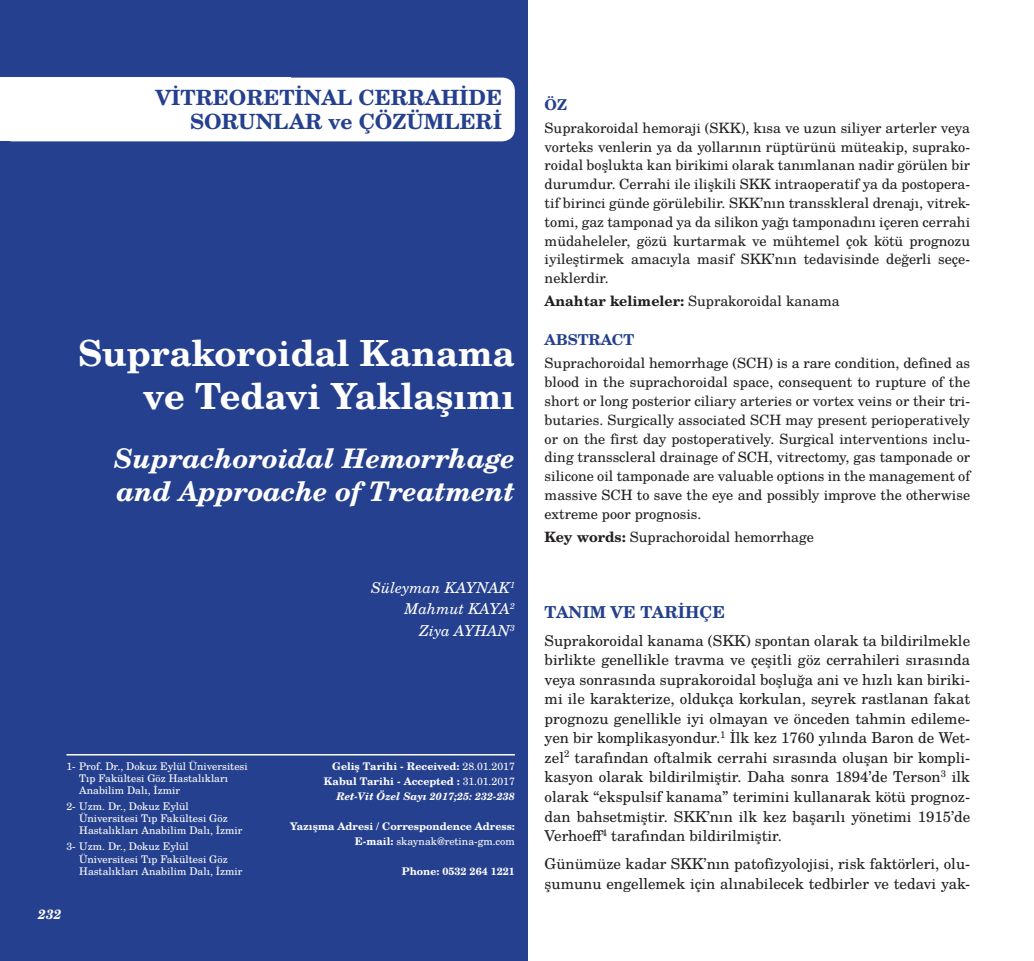
<style>
.page{position:relative;width:1034px;height:961px;background:#fff}
.page>*{position:absolute;margin:0;border:0;box-sizing:border-box;transform-origin:0 0}
.t1{font:700 36px/43.5px "Te X Gyre Schola";color:#fff;text-align:right}
.t2{font:italic 700 27px/33px "Te X Gyre Schola";color:#fff}
.t3{font:700 21px/24.2px "Te X Gyre Schola";color:#25408e;text-align:right}
.t4{font:700 16.5px "Te X Gyre Schola";color:#25408e}
.t5{font:15px/19.5px "Te X Gyre Schola";color:#231f20;text-align:justify}
.t6{font:italic 15px/21.5px "Te X Gyre Schola";color:#fff;text-align:right}
.t7{font:700 15px "Te X Gyre Schola";color:#25408e}
.t8{font:14.25px/18.8px "Te X Gyre Schola";color:#231f20;text-align:justify}
.t9{font:italic 700 13.5px "Te X Gyre Schola";color:#fff}
.t10{font:10.5px/12px "Te X Gyre Schola";color:#fff}
.t11{font:700 10.5px/15px "Te X Gyre Schola";color:#fff;text-align:right}
.s1{font-weight:400}
.s2{font-style:italic}
.s3{font-weight:700}
</style>
<div class="page">
<div style="left:0;top:0;width:527px;height:961px;background:#25408e"></div>
<div style="left:0;top:78px;width:514px;height:63px;background:#fff;border-radius:13px"></div>
<div style="left:0;top:78px;width:290px;height:63px;background:#fff"></div>
<hr style="left:66px;top:754px;width:448px;height:1px;background:#fff">
<h3 class="t3" style="left:155px;top:87px;width:348px">VİTREORETİNAL CERRAHİDE<br>SORUNLAR ve ÇÖZÜMLERİ</h3>
<h1 class="t1" style="left:78px;top:333px;width:438px">Suprakoroidal Kanama ve Tedavi Yaklaşımı</h1>
<h2 class="t2" style="left:114px;top:443px;width:402px">Suprachoroidal Hemorrhage and Approache of Treatment</h2>
<p class="t6" style="left:371px;top:577px;width:145px">Süleyman KAYNAK<sup>1<br></sup>Mahmut KAYA<sup>2<br></sup>Ziya AYHAN<sup>3</sup></p>
<p class="t10" style="left:79px;top:760px;width:170px;text-indent:-13px">1- Prof. Dr., Dokuz Eylül Üniversitesi<br>Tıp Fakültesi Göz Hastalıkları<br>Anabilim Dalı, İzmir</p>
<p class="t10" style="left:79px;top:801px;width:165px;text-indent:-13px">2- Uzm. Dr., Dokuz Eylül<br>Üniversitesi Tıp Fakültesi Göz<br>Hastalıkları Anabilim Dalı, İzmir</p>
<p class="t10" style="left:79px;top:841px;width:165px;text-indent:-13px">3- Uzm. Dr., Dokuz Eylül<br>Üniversitesi Tıp Fakültesi Göz<br>Hastalıkları Anabilim Dalı, İzmir</p>
<p class="t9" style="left:38px;top:908px;width:25px">232</p>
<p class="t11" style="left:324px;top:759px;width:192px">Geliş Tarihi - Received: <span class="s1">28.01.2017<br></span>Kabul Tarihi - Accepted : <span class="s1">31.01.2017<br></span><span class="s2">Ret-Vit Özel Sayı 2017;25: 232-238</span></p>
<p class="t11" style="left:290px;top:819px;width:226px">Yazışma Adresi / Correspondence Adress:<br>E-mail: <span class="s1">skaynak@retina-gm.com</span></p>
<p class="t11" style="left:401px;top:864px;width:115px">Phone: 0532 264 1221</p>
<p class="t7" style="left:544px;top:97px;width:24px">ÖZ</p>
<p class="t8" style="left:544px;top:119px;width:427px">Suprakoroidal hemoraji (SKK), kısa ve uzun siliyer arterler veya vorteks venlerin ya da yollarının rüptürünü müteakip, suprako&shy;roidal boşlukta kan birikimi olarak tanımlanan nadir görülen bir durumdur. Cerrahi ile ilişkili SKK intraoperatif ya da postopera&shy;tif birinci günde görülebilir. SKK’nın transskleral drenajı, vitrek&shy;tomi, gaz tamponad ya da silikon yağı tamponadını içeren cerrahi müdaheleler, gözü kurtarmak ve mühtemel çok kötü prognozu iyileştirmek amacıyla masif SKK’nın tedavisinde değerli seçe&shy;neklerdir.</p>
<p class="t8" style="left:544px;top:293px;width:296px"><span class="s3">Anahtar kelimeler:</span> Suprakoroidal kanama</p>
<p class="t7" style="left:544px;top:333px;width:91px">ABSTRACT</p>
<p class="t8" style="left:544px;top:355px;width:427px">Suprachoroidal hemorrhage (SCH) is a rare condition, defined as blood in the suprachoroidal space, consequent to rupture of the short or long posterior ciliary arteries or vortex veins or their tri&shy;butaries. Surgically associated SCH may present perioperatively or on the first day postoperatively. Surgical interventions inclu&shy;ding transscleral drainage of SCH, vitrectomy, gas tamponade or silicone oil tamponade are valuable options in the management of massive SCH to save the eye and possibly improve the otherwise extreme poor prognosis.</p>
<p class="t8" style="left:544px;top:528px;width:271px"><span class="s3">Key words:</span> Suprachoroidal hemorrhage</p>
<p class="t4" style="left:544px;top:604px;width:182px">TANIM VE TARİHÇE</p>
<p class="t5" style="left:544px;top:631px;width:427px">Suprakoroidal kanama (SKK) spontan olarak ta bildirilmekle birlikte genellikle travma ve çeşitli göz cerrahileri sırasında veya sonrasında suprakoroidal boşluğa ani ve hızlı kan biriki&shy;mi ile karakterize, oldukça korkulan, seyrek rastlanan fakat prognozu genellikle iyi olmayan ve önceden tahmin edileme&shy;yen bir komplikasyondur.<sup>1</sup> İlk kez 1760 yılında Baron de Wet&shy;zel<sup>2</sup> tarafından oftalmik cerrahi sırasında oluşan bir kompli&shy;kasyon olarak bildirilmiştir. Daha sonra 1894’de Terson<sup>3</sup> ilk olarak “ekspulsif kanama” terimini kullanarak kötü prognoz&shy;dan bahsetmiştir. SKK’nın ilk kez başarılı yönetimi 1915’de Verhoeff<sup>4</sup> tarafından bildirilmiştir.</p>
<p class="t5" style="left:544px;top:855px;width:427px">Günümüze kadar SKK’nın patofizyolojisi, risk faktörleri, olu&shy;şumunu engellemek için alınabilecek tedbirler ve tedavi yak-</p>
</div>
